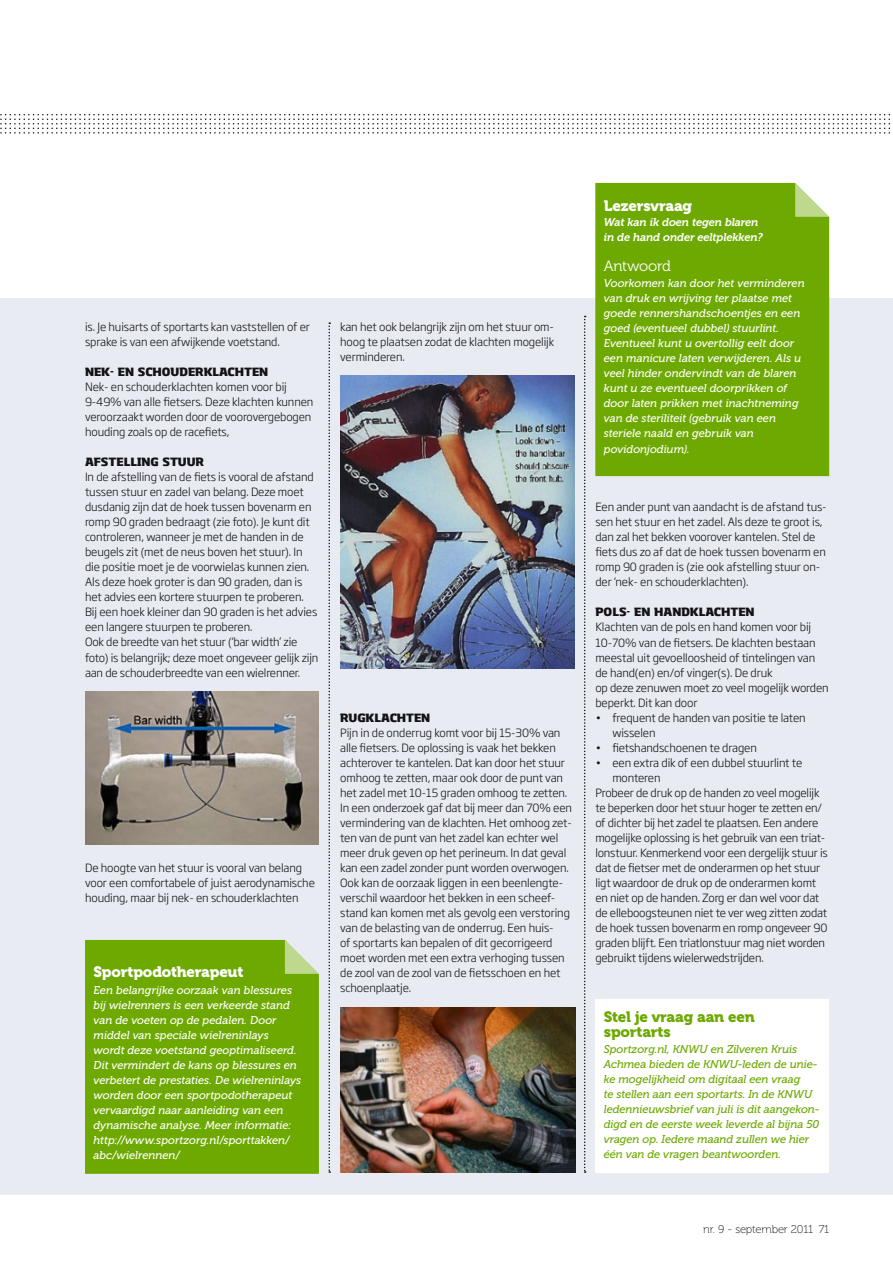
<style>
.page{position:relative;width:893px;height:1263px;background:#fff}
.page>*{position:absolute;margin:0;border:0;box-sizing:border-box;transform-origin:0 0}
.t1{font:15px "Museo 900";letter-spacing:-.01em;color:#fff}
.t2{font:15px/15px "Museo 900";letter-spacing:-.01em;color:#6da900}
.t3{font:15px "Museo 300";letter-spacing:-.02em;color:#fff}
.t4{font:300 11.25px/15px "Soho Gothic Pro";letter-spacing:-.01em;color:#141215}
.t5{font:italic 11.25px/15px "Museo 500";letter-spacing:-.005em;color:#fff}
.t6{font:italic 11.25px/15px "Museo 500";letter-spacing:-.01em;color:#6da900}
.t7{font:800 11.25px "Soho Gothic Pro";letter-spacing:-.01em;color:#141215}
.t8{font:italic 11.25px/15px "Museo 700";letter-spacing:-.015em;color:#fff}
.t9{font:11.25px "Museo 100";letter-spacing:-.015em;color:#141215}
</style>
<div class="page">
<div style="left:0;top:298px;width:893px;height:896px;background:#e8ebf2"></div>
<svg style="left:0;top:114px;width:890px;height:20px"></svg>
<svg style="left:328px;top:322px;width:2px;height:851px"></svg>
<svg style="left:584px;top:316px;width:2px;height:857px"></svg>
<img style="left:85px;top:692px;width:234px;height:153px">
<img style="left:340px;top:376px;width:234px;height:292px">
<img style="left:340px;top:1007px;width:236px;height:166px">
<div style="left:595px;top:183px;width:234px;height:293px;background:#6da900"></div>
<svg style="left:795px;top:183px;width:34px;height:34px"></svg>
<div style="left:595px;top:999px;width:234px;height:174px;background:#fff"></div>
<div style="left:85px;top:940px;width:234px;height:234px;background:#6da900"></div>
<svg style="left:285px;top:940px;width:34px;height:34px"></svg>
<p class="t4" style="left:85px;top:318px;width:226px">is. Je huisarts of sportarts kan vaststellen of er sprake is van een afwijkende voetstand.</p>
<p class="t7" style="left:85px;top:363px;width:185px">NEK- EN SCHOUDERKLACHTEN</p>
<p class="t4" style="left:85px;top:379px;width:230px">Nek- en schouderklachten komen voor bij 9-49% van alle fietsers. Deze klachten kunnen veroorzaakt worden door de voorovergebogen houding zoals op de racefiets,</p>
<p class="t7" style="left:85px;top:453px;width:121px">AFSTELLING STUUR</p>
<p class="t4" style="left:85px;top:469px;width:235px">In de afstelling van de fiets is vooral de afstand tussen stuur en zadel van belang. Deze moet dusdanig zijn dat de hoek tussen bovenarm en romp 90 graden bedraagt (zie foto). Je kunt dit controleren, wanneer je met de handen in de beugels zit (met de neus boven het stuur). In die positie moet je de voorwielas kunnen zien.<br>Als deze hoek groter is dan 90 graden, dan is het advies een kortere stuurpen te proberen.<br>Bij een hoek kleiner dan 90 graden is het advies een langere stuurpen te proberen.<br>Ook de breedte van het stuur (‘bar width’ zie foto) is belangrijk; deze moet ongeveer gelijk zijn aan de schouderbreedte van een wielrenner.</p>
<p class="t4" style="left:85px;top:860px;width:231px">De hoogte van het stuur is vooral van belang voor een comfortabele of juist aerodynamische houding, maar bij nek- en schouderklachten</p>
<h1 class="t1" style="left:94px;top:963px;width:151px">Sportpodotherapeut</h1>
<p class="t5" style="left:94px;top:982px;width:209px">Een belangrijke oorzaak van blessures bij wielrenners is een verkeerde stand van de voeten op de pedalen. Door middel van speciale wielreninlays wordt deze voetstand geoptimaliseerd.<br>Dit vermindert de kans op blessures en verbetert de prestaties. De wielreninlays worden door een sportpodotherapeut vervaardigd naar aanleiding van een dynamische analyse. Meer informatie: http://www.sportzorg.nl/sporttakken/ abc/wielrennen/</p>
<p class="t4" style="left:340px;top:318px;width:216px;text-align:justify">kan het ook belangrijk zijn om het stuur om&shy;hoog te plaatsen zodat de klachten mogelijk verminderen.</p>
<p class="t7" style="left:340px;top:708px;width:92px">RUGKLACHTEN</p>
<p class="t4" style="left:340px;top:724px;width:233px">Pijn in de onderrug komt voor bij 15-30% van alle fietsers. De oplossing is vaak het bekken achterover te kantelen. Dat kan door het stuur omhoog te zetten, maar ook door de punt van het zadel met 10-15 graden omhoog te zetten.<br>In een onderzoek gaf dat bij meer dan 70% een vermindering van de klachten. Het omhoog zet&shy;ten van de punt van het zadel kan echter wel meer druk geven op het perineum. In dat geval kan een zadel zonder punt worden overwogen.<br>Ook kan de oorzaak liggen in een beenlengte&shy;verschil waardoor het bekken in een scheef&shy;stand kan komen met als gevolg een verstoring van de belasting van de onderrug. Een huis-<br>of sportarts kan bepalen of dit gecorrigeerd moet worden met een extra verhoging tussen de zool van de zool van de fietsschoen en het schoenplaatje.</p>
<h1 class="t1" style="left:604px;top:197px;width:90px">Lezersvraag</h1>
<p class="t8" style="left:604px;top:214px;width:161px">Wat kan ik doen tegen blaren in de hand onder eeltplekken?</p>
<h1 class="t3" style="left:604px;top:257px;width:69px">Antwoord</h1>
<p class="t5" style="left:604px;top:276px;width:202px">Voorkomen kan door het verminderen van druk en wrijving ter plaatse met goede rennershandschoentjes en een goed (eventueel dubbel) stuurlint.<br>Eventueel kunt u overtollig eelt door een manicure laten verwijderen. Als u veel hinder ondervindt van de blaren kunt u ze eventueel doorprikken of door laten prikken met inachtneming van de steriliteit (gebruik van een steriele naald en gebruik van povidonjodium).</p>
<p class="t4" style="left:595px;top:499px;width:233px">Een ander punt van aandacht is de afstand tus&shy;sen het stuur en het zadel. Als deze te groot is, dan zal het bekken voorover kantelen. Stel de fiets dus zo af dat de hoek tussen bovenarm en romp 90 graden is (zie ook afstelling stuur on&shy;der ‘nek- en schouderklachten).</p>
<p class="t7" style="left:595px;top:603px;width:161px">POLS- EN HANDKLACHTEN</p>
<p class="t4" style="left:595px;top:619px;width:235px">Klachten van de pols en hand komen voor bij 10-70% van de fietsers. De klachten bestaan meestal uit gevoelloosheid of tintelingen van de hand(en) en/of vinger(s). De druk<br>op deze zenuwen moet zo veel mogelijk worden beperkt. Dit kan door</p>
<p class="t4" style="left:612px;top:709px;width:195px;text-indent:-17px">• frequent de handen van positie te laten wisselen</p>
<p class="t4" style="left:595px;top:739px;width:163px">• fietshandschoenen te dragen</p>
<p class="t4" style="left:595px;top:754px;width:208px">• een extra dik of een dubbel stuurlint te</p>
<p class="t4" style="left:612px;top:769px;width:50px">monteren</p>
<p class="t4" style="left:595px;top:784px;width:226px">Probeer de druk op de handen zo veel mogelijk</p>
<p class="t4" style="left:595px;top:799px;width:228px">te beperken door het stuur hoger te zetten en/</p>
<p class="t4" style="left:595px;top:814px;width:225px">of dichter bij het zadel te plaatsen. Een andere</p>
<p class="t4" style="left:595px;top:830px;width:232px">mogelijke oplossing is het gebruik van een triat-</p>
<p class="t4" style="left:595px;top:845px;width:234px">lonstuur. Kenmerkend voor een dergelijk stuur is</p>
<p class="t4" style="left:595px;top:860px;width:226px">dat de fietser met de onderarmen op het stuur</p>
<p class="t4" style="left:595px;top:875px;width:222px">ligt waardoor de druk op de onderarmen komt</p>
<p class="t4" style="left:595px;top:890px;width:226px">en niet op de handen. Zorg er dan wel voor dat</p>
<p class="t4" style="left:595px;top:905px;width:233px">de elleboogsteunen niet te ver weg zitten zodat</p>
<p class="t4" style="left:595px;top:920px;width:234px">de hoek tussen bovenarm en romp ongeveer 90</p>
<p class="t4" style="left:595px;top:935px;width:231px">graden blijft. Een triatlonstuur mag niet worden</p>
<p class="t4" style="left:595px;top:950px;width:170px">gebruikt tijdens wielerwedstrijden.</p>
<h1 class="t2" style="left:604px;top:1010px;width:152px">Stel je vraag aan een sportarts</h1>
<p class="t6" style="left:604px;top:1041px;width:217px">Sportzorg.nl, KNWU en Zilveren Kruis Achmea bieden de KNWU-leden de unie&shy;ke mogelijkheid om digitaal een vraag<br>te stellen aan een sportarts. In de KNWU ledennieuwsbrief van juli is dit aangekon&shy;digd en de eerste week leverde al bijna 50 vragen op. Iedere maand zullen we hier één van de vragen beantwoorden.</p>
<p class="t9" style="left:703px;top:1223px;width:127px">nr. 9 - september 2011 71</p>
</div>
